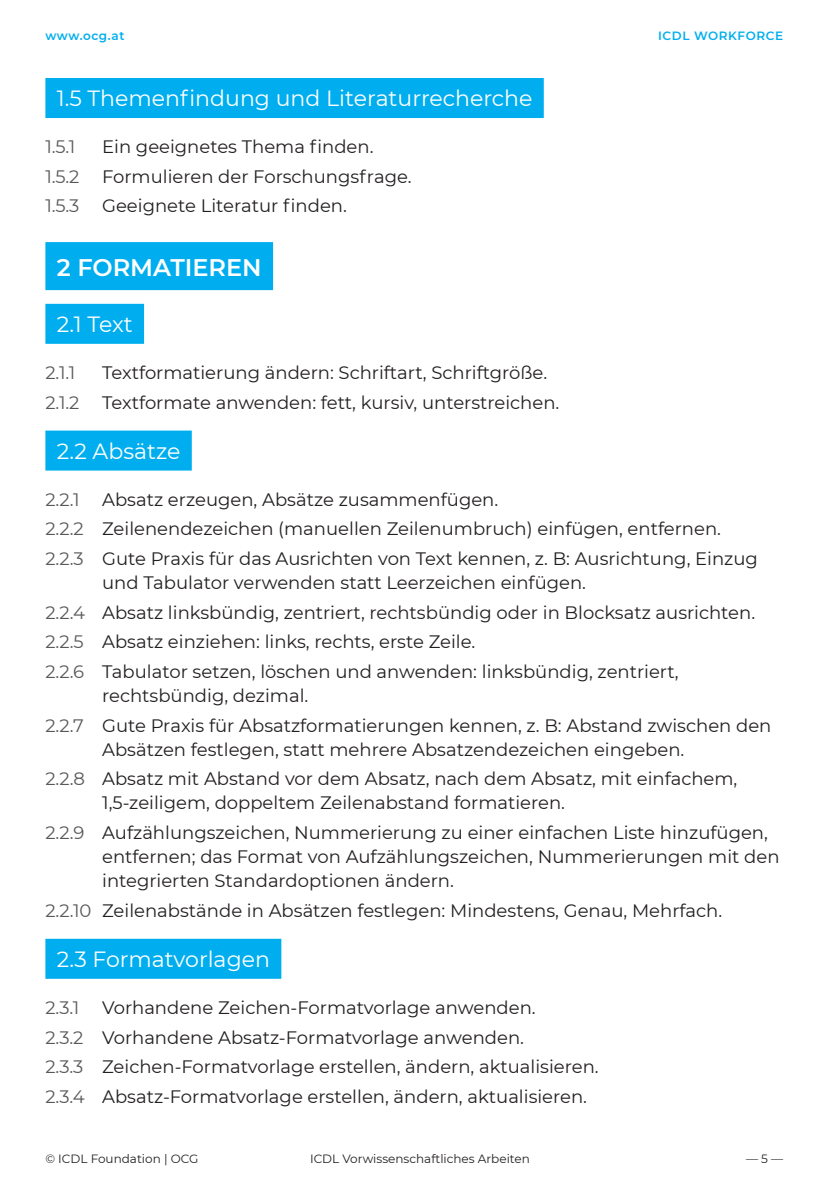
<style>
.page{position:relative;width:840px;height:1191px;background:#fff}
.page>*{position:absolute;margin:0;border:0;box-sizing:border-box;transform-origin:0 0}
.H3_Kapitelüberschrif{font:600 24px "Montserrat";color:#fff}
.H4_Skill_Set{font:22px "Montserrat";color:#fff}
.Fliesstext_schwarz_9{font:18px/24px "Montserrat";color:#231f20}
.Fliesstext_schwarz_9-2{font:18px "Montserrat";color:#57585a}
.t1{font:12px "Montserrat";color:#231f20}
.t2{font:600 12px "Montserrat";letter-spacing:.05em;color:#00aeef}
.s1{color:#57585a}
</style>
<div class="page">
<div style="left:45px;top:78px;width:498px;height:40px;background:#00aeef"></div>
<div style="left:45px;top:242px;width:228px;height:48px;background:#00aeef"></div>
<div style="left:45px;top:304px;width:99px;height:40px;background:#00aeef"></div>
<div style="left:45px;top:430px;width:147px;height:40px;background:#00aeef"></div>
<div style="left:45px;top:938px;width:236px;height:40px;background:#00aeef"></div>
<p class="t2" style="left:45px;top:27px;width:81px">www.ocg.at</p>
<p class="t2" style="left:657px;top:27px;width:127px">ICDL WORKFORCE</p>
<p class="H4_Skill_Set" style="left:57px;top:83px;width:477px">1.5 Themenfindung und Literaturrecherche</p>
<p class="Fliesstext_schwarz_9-2" style="left:45px;top:134px;width:31px">1.5.1</p>
<p class="Fliesstext_schwarz_9" style="left:102px;top:134px;width:273px">Ein geeignetes Thema finden.</p>
<p class="Fliesstext_schwarz_9-2" style="left:45px;top:164px;width:36px">1.5.2</p>
<p class="Fliesstext_schwarz_9" style="left:102px;top:164px;width:311px">Formulieren der Forschungsfrage.</p>
<p class="Fliesstext_schwarz_9-2" style="left:45px;top:194px;width:35px">1.5.3</p>
<p class="Fliesstext_schwarz_9" style="left:102px;top:193px;width:246px">Geeignete Literatur finden.</p>
<p class="H3_Kapitelüberschrif" style="left:57px;top:251px;width:206px">2 FORMATIEREN</p>
<p class="H4_Skill_Set" style="left:57px;top:309px;width:77px">2.1 Text</p>
<p class="Fliesstext_schwarz_9-2" style="left:45px;top:360px;width:31px">2.1.1</p>
<p class="Fliesstext_schwarz_9" style="left:102px;top:360px;width:446px">Textformatierung ändern: Schriftart, Schriftgröße.</p>
<p class="Fliesstext_schwarz_9-2" style="left:45px;top:390px;width:36px">2.1.2</p>
<p class="Fliesstext_schwarz_9" style="left:102px;top:389px;width:458px">Textformate anwenden: fett, kursiv, unterstreichen.</p>
<p class="H4_Skill_Set" style="left:57px;top:436px;width:125px">2.2 Absätze</p>
<p class="Fliesstext_schwarz_9-2" style="left:45px;top:487px;width:36px">2.2.1</p>
<p class="Fliesstext_schwarz_9" style="left:102px;top:486px;width:397px">Absatz erzeugen, Absätze zusammenfügen.</p>
<p class="Fliesstext_schwarz_9" style="left:45px;top:516px;width:676px"><span class="s1">2.2.2</span> Zeilenendezeichen (manuellen Zeilenumbruch) einfügen, entfernen.</p>
<p class="Fliesstext_schwarz_9" style="left:102px;top:546px;width:657px;text-indent:-57px"><span class="s1">2.2.3</span> Gute Praxis für das Ausrichten von Text kennen, z. B: Ausrichtung, Einzug und Tabulator verwenden statt Leerzeichen einfügen.</p>
<p class="Fliesstext_schwarz_9" style="left:45px;top:599px;width:710px"><span class="s1">2.2.4</span> Absatz linksbündig, zentriert, rechtsbündig oder in Blocksatz ausrichten.</p>
<p class="Fliesstext_schwarz_9" style="left:45px;top:629px;width:431px"><span class="s1">2.2.5</span> Absatz einziehen: links, rechts, erste Zeile.</p>
<p class="Fliesstext_schwarz_9" style="left:102px;top:659px;width:577px;text-indent:-57px"><span class="s1">2.2.6</span> Tabulator setzen, löschen und anwenden: linksbündig, zentriert, rechtsbündig, dezimal.</p>
<p class="Fliesstext_schwarz_9" style="left:102px;top:712px;width:670px;text-indent:-57px"><span class="s1">2.2.7</span> Gute Praxis für Absatzformatierungen kennen, z. B: Abstand zwischen den<br>Absätzen festlegen, statt mehrere Absatzendezeichen eingeben.</p>
<p class="Fliesstext_schwarz_9" style="left:102px;top:766px;width:636px;text-indent:-57px"><span class="s1">2.2.8</span> Absatz mit Abstand vor dem Absatz, nach dem Absatz, mit einfachem,<br>1,5-zeiligem, doppeltem Zeilenabstand formatieren.</p>
<p class="Fliesstext_schwarz_9" style="left:102px;top:820px;width:678px;text-indent:-57px"><span class="s1">2.2.9</span> Aufzählungszeichen, Nummerierung zu einer einfachen Liste hinzufügen, entfernen; das Format von Aufzählungszeichen, Nummerierungen mit den integrierten Standardoptionen ändern.</p>
<p class="Fliesstext_schwarz_9" style="left:45px;top:897px;width:678px"><span class="s1">2.2.10</span> Zeilenabstände in Absätzen festlegen: Mindestens, Genau, Mehrfach.</p>
<p class="H4_Skill_Set" style="left:57px;top:944px;width:215px">2.3 Formatvorlagen</p>
<p class="Fliesstext_schwarz_9-2" style="left:45px;top:995px;width:35px">2.3.1</p>
<p class="Fliesstext_schwarz_9" style="left:102px;top:994px;width:435px">Vorhandene Zeichen-Formatvorlage anwenden.</p>
<p class="Fliesstext_schwarz_9" style="left:45px;top:1024px;width:480px"><span class="s1">2.3.2</span> Vorhandene Absatz-Formatvorlage anwenden.</p>
<p class="Fliesstext_schwarz_9" style="left:45px;top:1054px;width:554px"><span class="s1">2.3.3</span> Zeichen-Formatvorlage erstellen, ändern, aktualisieren.</p>
<p class="Fliesstext_schwarz_9" style="left:45px;top:1083px;width:543px"><span class="s1">2.3.4</span> Absatz-Formatvorlage erstellen, ändern, aktualisieren.</p>
<p class="t1" style="left:45px;top:1150px;width:154px">© ICDL Foundation | OCG</p>
<p class="t1" style="left:310px;top:1150px;width:221px">ICDL Vorwissenschaftliches Arbeiten</p>
<p class="t1" style="left:745px;top:1150px;width:39px">— 5 —</p>
</div>
